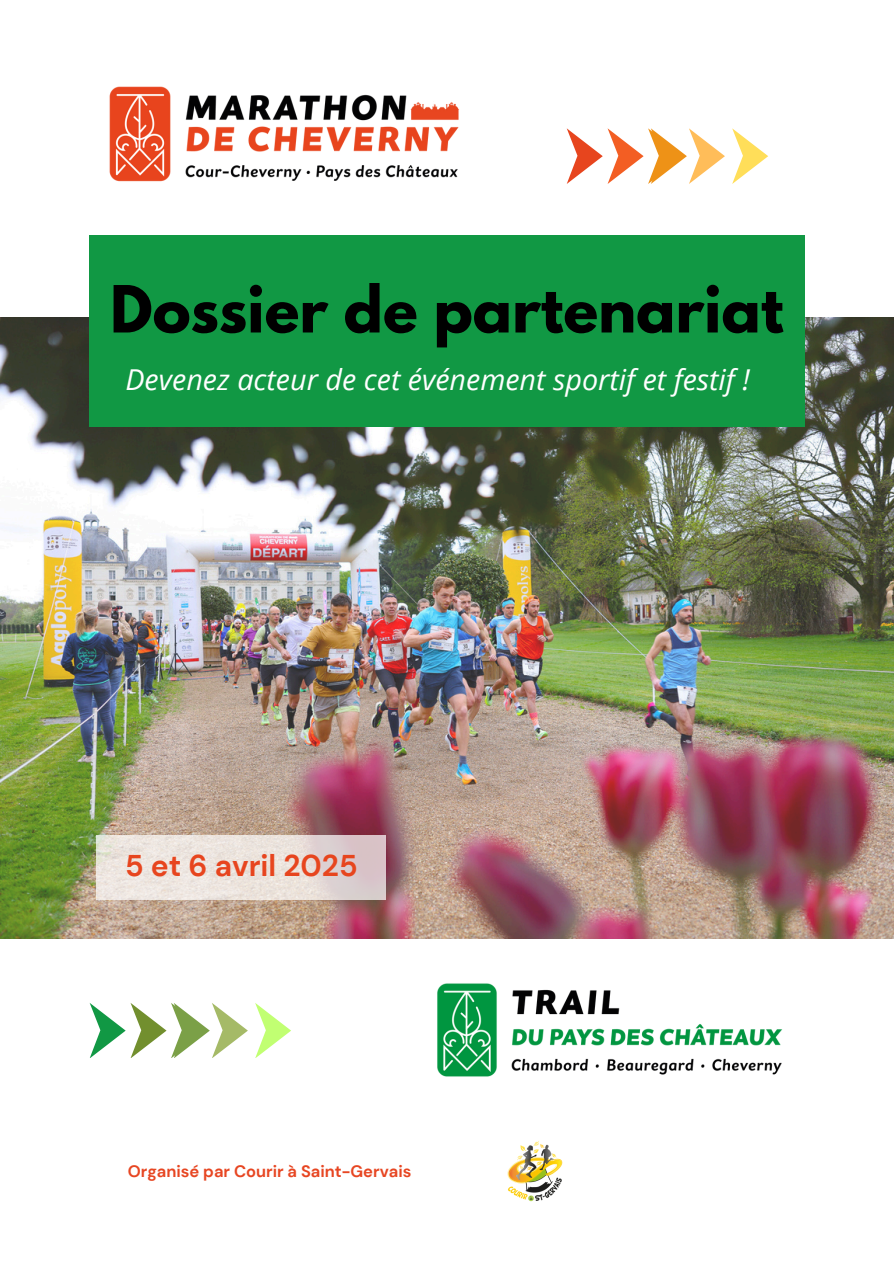
<style>
.page{position:relative;width:894px;height:1264px;background:#fff}
.page>*{position:absolute;margin:0;border:0;box-sizing:border-box;transform-origin:0 0}
.t1{font:700 57.45px "League Spartan";color:#000}
.t2{font:700 30px "DM Sans";color:#e7451e}
.t3{font:italic 28.8px "Open Sans";color:#fff}
.t4{font:700 16.5px "DM Sans";color:#e74622}
</style>
<div class="page">
<img style="left:0;top:317px;width:893px;height:621px">
<div style="left:89px;top:236px;width:715px;height:191px;background:#119844"></div>
<svg style="left:732px;top:128px;width:36px;height:55px"></svg>
<svg style="left:566px;top:128px;width:158px;height:55px"></svg>
<svg style="left:255px;top:1003px;width:36px;height:54px"></svg>
<svg style="left:90px;top:1003px;width:158px;height:54px"></svg>
<svg style="left:97px;top:834px;width:289px;height:65px;background:#e6dcd8"></svg>
<img style="left:507px;top:1141px;width:56px;height:61px">
<img style="left:109px;top:86px;width:350px;height:96px">
<img style="left:437px;top:983px;width:346px;height:94px">
<h1 class="t1" style="left:110px;top:281px;width:674px">Dossier de partenariat</h1>
<p class="t3" style="left:125px;top:359px;width:625px">Devenez acteur de cet événement sportif et festif !</p>
<h2 class="t2" style="left:125px;top:845px;width:234px">5 et 6 avril 2025</h2>
<p class="t4" style="left:128px;top:1160px;width:285px">Organisé par Courir à Saint-Gervais</p>
</div>
